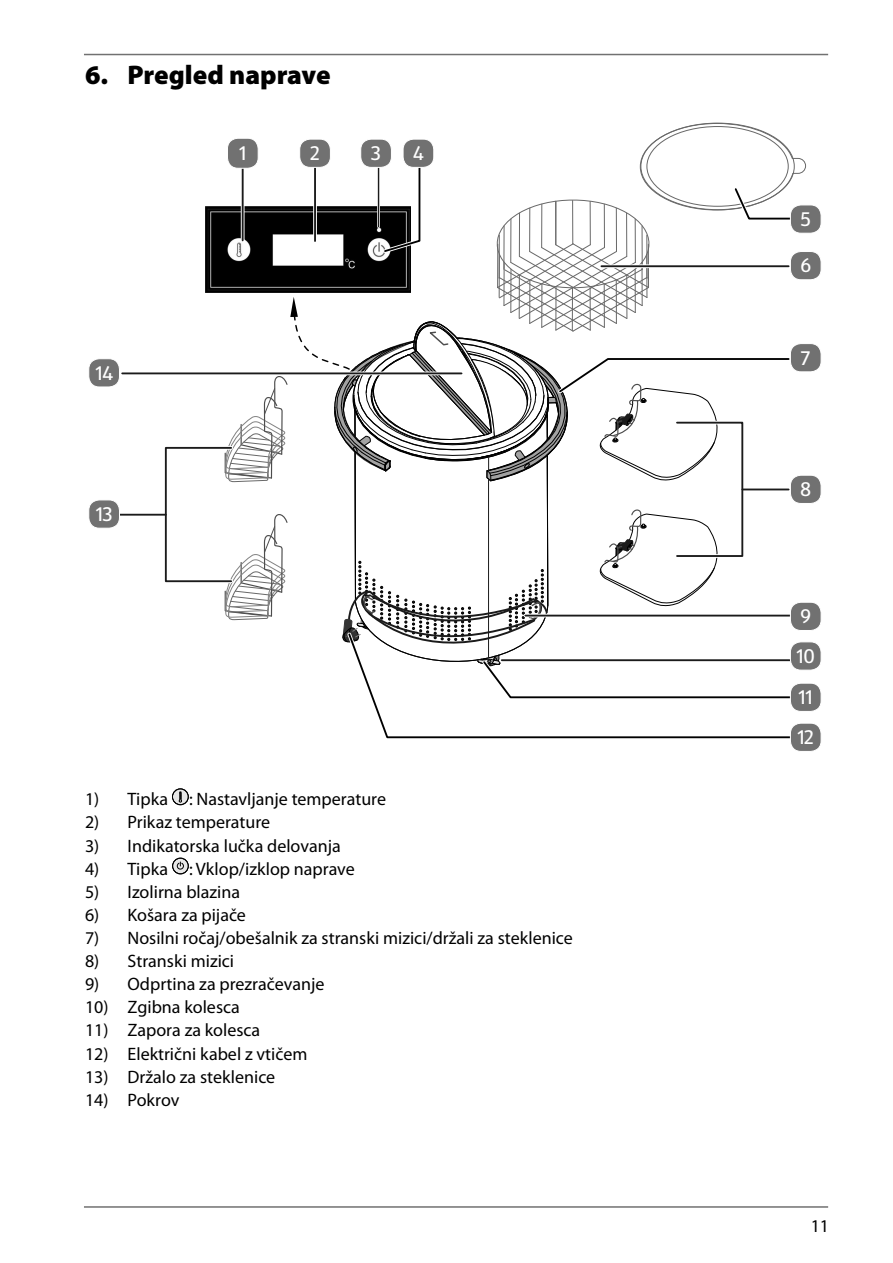
<style>
.page{position:relative;width:893px;height:1263px;background:#fff}
.page>*{position:absolute;margin:0;border:0;box-sizing:border-box;transform-origin:0 0}
.t1{font:900 27px "Myriad Pro";color:#000}
.t2{font:20.55px/40.3px "ALDISUEDOT";color:#fff}
.t3{font:18px "Myriad Pro";color:#000}
</style>
<div class="page">
<hr style="left:84px;top:54px;width:744px;height:1px;background:#717171">
<hr style="left:84px;top:1206px;width:744px;height:2px;background:#717171">
<img style="left:205px;top:206px;width:19px;height:86px">
<svg style="left:122px;top:374px;width:102px;height:1px"></svg>
<hr style="left:122px;top:372px;width:340px;height:2px;background:#1b1b1b">
<svg style="left:373px;top:701px;width:417px;height:38px"></svg>
<div style="left:164px;top:446px;width:69px;height:137px;border:4px solid #fff"></div>
<hr style="left:119px;top:513px;width:47px;height:3px;background:#fff">
<div style="left:165px;top:447px;width:67px;height:135px;border:2px solid #1b1b1b"></div>
<hr style="left:119px;top:514px;width:47px;height:2px;background:#1b1b1b">
<div style="left:790px;top:251px;width:31px;height:29px;background:#717171;border-radius:11px"></div>
<div style="left:790px;top:251px;width:31px;height:29px;border:1px solid #fff;border-radius:11px"></div>
<div style="left:790px;top:344px;width:31px;height:28px;background:#717171;border-radius:11px"></div>
<div style="left:790px;top:343px;width:31px;height:29px;border:1px solid #fff;border-radius:11px"></div>
<div style="left:790px;top:475px;width:31px;height:28px;background:#717171;border-radius:11px"></div>
<div style="left:790px;top:475px;width:31px;height:29px;border:1px solid #fff;border-radius:11px"></div>
<div style="left:790px;top:602px;width:31px;height:28px;background:#717171;border-radius:11px"></div>
<div style="left:790px;top:602px;width:31px;height:29px;border:1px solid #fff;border-radius:11px"></div>
<div style="left:790px;top:642px;width:31px;height:28px;background:#717171;border-radius:11px"></div>
<div style="left:790px;top:641px;width:31px;height:30px;border:1px solid #fff;border-radius:11px"></div>
<div style="left:790px;top:683px;width:31px;height:28px;background:#717171;border-radius:11px"></div>
<div style="left:790px;top:683px;width:31px;height:29px;border:1px solid #fff;border-radius:11px"></div>
<div style="left:790px;top:723px;width:31px;height:28px;background:#717171;border-radius:11px"></div>
<div style="left:790px;top:723px;width:31px;height:29px;border:1px solid #fff;border-radius:11px"></div>
<div style="left:89px;top:500px;width:30px;height:28px;background:#717171;border-radius:11px"></div>
<div style="left:88px;top:499px;width:32px;height:30px;border:1px solid #fff;border-radius:11px"></div>
<div style="left:89px;top:359px;width:30px;height:28px;background:#717171;border-radius:11px"></div>
<div style="left:88px;top:358px;width:32px;height:29px;border:1px solid #fff;border-radius:11px"></div>
<svg style="left:224px;top:123px;width:582px;height:578px"></svg>
<div style="left:790px;top:205px;width:31px;height:28px;background:#717171;border-radius:11px"></div>
<div style="left:790px;top:204px;width:31px;height:30px;border:1px solid #fff;border-radius:11px"></div>
<svg style="left:172px;top:789px;width:16px;height:16px"></svg>
<div style="left:172px;top:788px;width:17px;height:17px;border:1px solid #000;border-radius:50%"></div>
<div style="left:172px;top:789px;width:16px;height:16px;border:1px solid #000;border-radius:50%"></div>
<svg style="left:179px;top:792px;width:3px;height:10px"></svg>
<svg style="left:173px;top:858px;width:15px;height:16px"></svg>
<div style="left:172px;top:858px;width:17px;height:16px;border:1px solid #000;border-radius:50%"></div>
<div style="left:173px;top:858px;width:15px;height:16px;border:1px solid #000;border-radius:50%"></div>
<svg style="left:177px;top:862px;width:7px;height:7px"></svg>
<h1 class="t1" style="left:85px;top:65px;width:247px">6. Pregled naprave</h1>
<p class="t2" style="left:96px;top:352px;width:19px">14</p>
<p class="t2" style="left:96px;top:493px;width:18px">13</p>
<p class="t2" style="left:239px;top:132px;width:8px">1</p>
<p class="t2" style="left:310px;top:132px;width:11px">2</p>
<p class="t2" style="left:371px;top:132px;width:11px">3</p>
<p class="t2" style="left:413px;top:132px;width:12px">4</p>
<p class="t3" style="left:85px;top:792px;width:302px">1) Tipka : Nastavljanje temperature</p>
<p class="t3" style="left:85px;top:815px;width:187px">2) Prikaz temperature</p>
<p class="t3" style="left:85px;top:839px;width:257px">3) Indikatorska lučka delovanja</p>
<p class="t3" style="left:85px;top:862px;width:271px">4) Tipka : Vklop/izklop naprave</p>
<p class="t3" style="left:85px;top:885px;width:157px">5) Izolirna blazina</p>
<p class="t3" style="left:85px;top:908px;width:162px">6) Košara za pijače</p>
<p class="t3" style="left:85px;top:931px;width:489px">7) Nosilni ročaj/obešalnik za stranski mizici/držali za steklenice</p>
<p class="t3" style="left:85px;top:954px;width:151px">8) Stranski mizici</p>
<p class="t3" style="left:85px;top:977px;width:241px">9) Odprtina za prezračevanje</p>
<p class="t3" style="left:85px;top:1000px;width:156px">10) Zgibna kolesca</p>
<p class="t3" style="left:85px;top:1023px;width:177px">11) Zapora za kolesca</p>
<p class="t3" style="left:85px;top:1046px;width:224px">12) Električni kabel z vtičem</p>
<p class="t3" style="left:85px;top:1070px;width:192px">13) Držalo za steklenice</p>
<p class="t3" style="left:85px;top:1093px;width:96px">14) Pokrov</p>
<p class="t2" style="left:800px;top:198px;width:12px">5</p>
<p class="t2" style="left:800px;top:245px;width:12px">6</p>
<p class="t2" style="left:801px;top:337px;width:10px">7</p>
<p class="t2" style="left:800px;top:468px;width:13px">8</p>
<p class="t2" style="left:797px;top:595px;width:20px">9<br>10<br>11<br>12</p>
<p class="t3" style="left:811px;top:1219px;width:20px">11</p>
</div>
